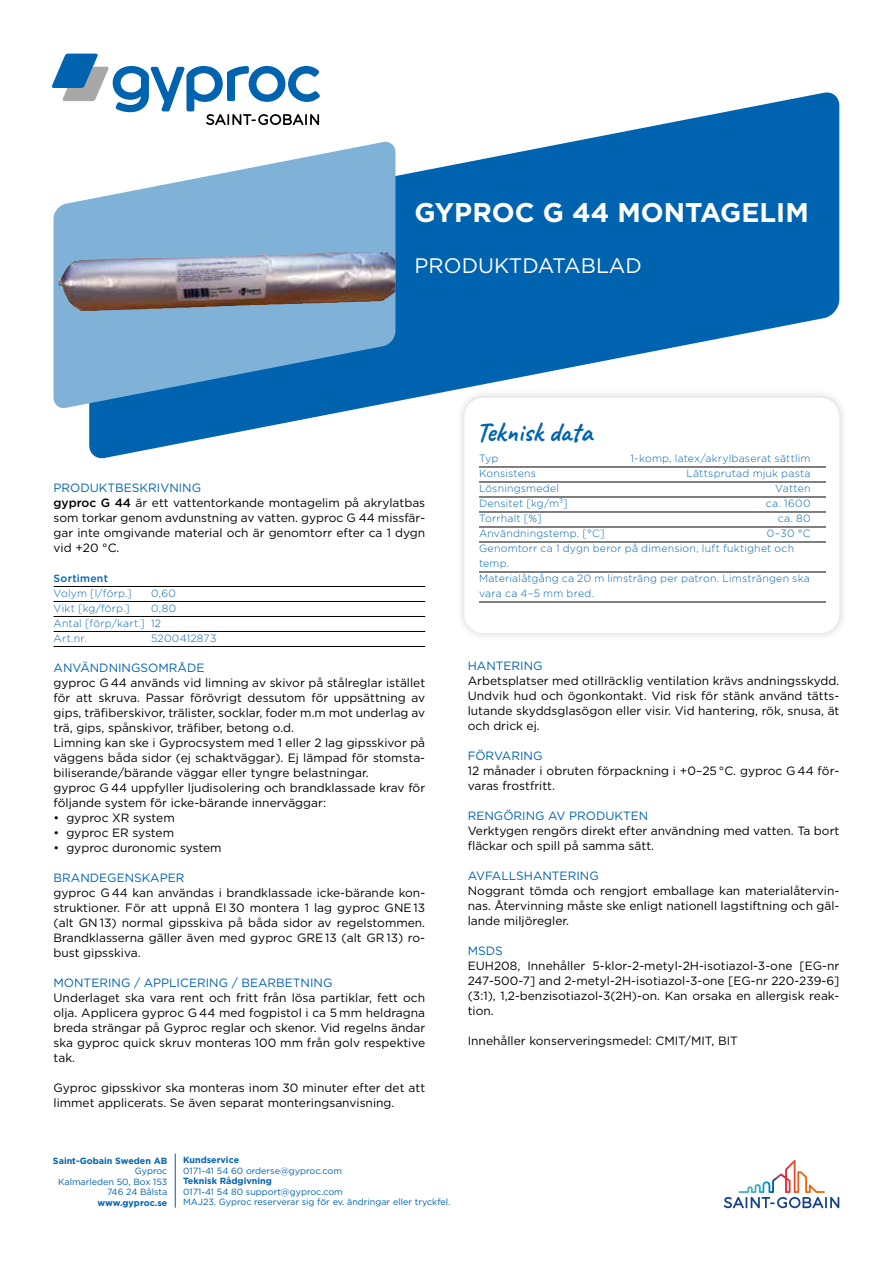
<style>
.page{position:relative;width:893px;height:1263px;background:#fff}
.page>*{position:absolute;margin:0;border:0;box-sizing:border-box;transform-origin:0 0}
.t1{font:700 27px "Gotham";color:#fff}
.t2{font:700 27px "Caveat";color:#0063af}
.t3{font:21px "Gotham";color:#fff}
.t4{font:12px/15px "Gotham";color:#000}
.t5{font:12px "Gotham";color:#0063af}
.t6{font:300 10.5px/15px "Gotham";letter-spacing:.02em;color:#0063af}
.t7{font:500 10.5px "Gotham";letter-spacing:.025em;color:#0063af}
.t8{font:9px/10.5px "Gotham";color:#0063af;text-align:right}
.t9{font:700 9px "Gotham";color:#0063af}
.s1{color:#0063af}
.s2{font-weight:500}
</style>
<div class="page">
<svg style="left:89px;top:92px;width:750px;height:367px;fill:#0063af"></svg>
<svg style="left:53px;top:140px;width:342px;height:270px;fill:#80b1d7"></svg>
<img style="left:58px;top:252px;width:337px;height:59px">
<hr style="left:54px;top:586px;width:371px;height:1px;background:#000">
<hr style="left:54px;top:601px;width:371px;height:1px;background:#000">
<hr style="left:54px;top:616px;width:371px;height:1px;background:#000">
<hr style="left:54px;top:631px;width:371px;height:1px;background:#000">
<hr style="left:54px;top:646px;width:371px;height:1px;background:#000">
<hr style="left:175px;top:1153px;width:1px;height:55px;background:#0063af">
<svg style="left:52px;top:54px;width:268px;height:71px"></svg>
<svg style="left:724px;top:1160px;width:115px;height:48px"></svg>
<div style="left:455px;top:389px;width:393px;height:254px;background:#f6f6f6"></div>
<div style="left:464px;top:398px;width:375px;height:235px;background:#fff;border-radius:19px"></div>
<hr style="left:479px;top:467px;width:347px;height:1px;background:#000">
<hr style="left:479px;top:482px;width:347px;height:1px;background:#000">
<hr style="left:479px;top:497px;width:347px;height:1px;background:#000">
<hr style="left:479px;top:512px;width:347px;height:1px;background:#000">
<hr style="left:479px;top:527px;width:347px;height:1px;background:#000">
<hr style="left:479px;top:542px;width:347px;height:1px;background:#000">
<hr style="left:479px;top:572px;width:347px;height:1px;background:#000">
<hr style="left:479px;top:602px;width:347px;height:1px;background:#000">
<h1 class="t1" style="left:415px;top:194px;width:396px">GYPROC G 44 MONTAGELIM</h1>
<h2 class="t3" style="left:415px;top:252px;width:229px">PRODUKTDATABLAD</h2>
<p class="t4" style="left:54px;top:480px;width:373px"><span class="s1">PRODUKTBESKRIVNING<br></span><span class="s2">gyproc G 44</span> är ett vattentorkande montagelim på akrylatbas som torkar genom avdunstning av vatten. gyproc G 44 missfär&shy;gar inte omgivande material och är genomtorr efter ca 1 dygn vid +20 °C.</p>
<p class="t7" style="left:54px;top:571px;width:56px">Sortiment</p>
<p class="t6" style="left:54px;top:585px;width:79px">Volym [l/förp.]</p>
<p class="t6" style="left:151px;top:585px;width:26px">0,60</p>
<p class="t6" style="left:54px;top:600px;width:78px">Vikt [kg/förp.]</p>
<p class="t6" style="left:54px;top:600px;width:124px;text-indent:98px">0,80<br>Antal [förp/kart.] 12<br>Art.nr.</p>
<p class="t6" style="left:151px;top:630px;width:67px">5200412873</p>
<p class="t5" style="left:54px;top:660px;width:152px">ANVÄNDNINGSOMRÅDE</p>
<p class="t4" style="left:54px;top:675px;width:373px">gyproc G 44 används vid limning av skivor på stålreglar istället för att skruva. Passar förövrigt dessutom för uppsättning av gips, träfiberskivor, trälister, socklar, foder m.m mot underlag av trä, gips, spånskivor, träfiber, betong o.d.<br>Limning kan ske i Gyprocsystem med 1 eller 2 lag gipsskivor på väggens båda sidor (ej schaktväggar). Ej lämpad för stomsta&shy;biliserande/bärande väggar eller tyngre belastningar.<br>gyproc G 44 uppfyller ljudisolering och brandklassade krav för följande system för icke-bärande innerväggar:</p>
<p class="t4" style="left:54px;top:810px;width:123px">• gyproc XR system</p>
<p class="t4" style="left:54px;top:825px;width:122px">• gyproc ER system</p>
<p class="t4" style="left:54px;top:840px;width:170px">• gyproc duronomic system</p>
<p class="t5" style="left:54px;top:870px;width:132px">BRANDEGENSKAPER</p>
<p class="t4" style="left:54px;top:885px;width:373px;text-align:justify">gyproc G 44 kan användas i brandklassade icke-bärande kon&shy;struktioner. För att uppnå EI 30 montera 1 lag gyproc GNE 13 (alt GN 13) normal gipsskiva på båda sidor av regelstommen.<br>Brandklasserna gäller även med gyproc GRE 13 (alt GR 13) ro&shy;bust gipsskiva.</p>
<p class="t5" style="left:54px;top:975px;width:280px">MONTERING / APPLICERING / BEARBETNING</p>
<p class="t4" style="left:54px;top:990px;width:373px;text-align:justify">Underlaget ska vara rent och fritt från lösa partiklar, fett och olja. Applicera gyproc G 44 med fogpistol i ca 5 mm heldragna breda strängar på Gyproc reglar och skenor. Vid regelns ändar ska gyproc quick skruv monteras 100 mm från golv respektive tak.</p>
<p class="t4" style="left:54px;top:1080px;width:373px">Gyproc gipsskivor ska monteras inom 30 minuter efter det att limmet applicerats. Se även separat monteringsanvisning.</p>
<h1 class="t2" style="left:476px;top:414px;width:117px">Teknisk data</h1>
<p class="t6" style="left:479px;top:451px;width:21px">Typ</p>
<p class="t6" style="left:631px;top:451px;width:181px">1-komp, latex/akrylbaserat sättlim</p>
<p class="t6" style="left:479px;top:466px;width:58px">Konsistens</p>
<p class="t6" style="left:686px;top:466px;width:126px">Lättsprutad mjuk pasta</p>
<p class="t6" style="left:479px;top:481px;width:82px">Lösningsmedel</p>
<p class="t6" style="left:775px;top:481px;width:37px">Vatten</p>
<p class="t6" style="left:479px;top:496px;width:90px">Densitet [kg/m³]</p>
<p class="t6" style="left:766px;top:496px;width:46px">ca. 1600</p>
<p class="t6" style="left:479px;top:511px;width:64px">Torrhalt [%]</p>
<p class="t6" style="left:778px;top:511px;width:34px">ca. 80</p>
<p class="t6" style="left:479px;top:526px;width:127px">Användningstemp. [°C]</p>
<p class="t6" style="left:479px;top:526px;width:333px;text-indent:288px">0–30 °C<br>Genomtorr ca 1 dygn beror på dimension, luft fuktighet och temp.<br>Materialåtgång ca 20 m limsträng per patron. Limsträngen ska vara ca 4–5 mm bred.</p>
<p class="t5" style="left:468px;top:658px;width:76px">HANTERING</p>
<p class="t4" style="left:468px;top:673px;width:373px;text-align:justify">Arbetsplatser med otillräcklig ventilation krävs andningsskydd.<br>Undvik hud och ögonkontakt. Vid risk för stänk använd tätts&shy;lutande skyddsglasögon eller visir. Vid hantering, rök, snusa, ät och drick ej.</p>
<p class="t5" style="left:468px;top:748px;width:76px">FÖRVARING</p>
<p class="t4" style="left:468px;top:763px;width:373px">12 månader i obruten förpackning i +0–25 °C. gyproc G 44 för&shy;varas frostfritt.</p>
<p class="t5" style="left:468px;top:808px;width:182px">RENGÖRING AV PRODUKTEN</p>
<p class="t4" style="left:468px;top:823px;width:373px">Verktygen rengörs direkt efter användning med vatten. Ta bort fläckar och spill på samma sätt.</p>
<p class="t5" style="left:468px;top:868px;width:132px">AVFALLSHANTERING</p>
<p class="t4" style="left:468px;top:883px;width:373px;text-align:justify">Noggrant tömda och rengjort emballage kan materialåtervin&shy;nas. Återvinning måste ske enligt nationell lagstiftning och gäl&shy;lande miljöregler.</p>
<p class="t5" style="left:468px;top:943px;width:37px">MSDS</p>
<p class="t4" style="left:468px;top:958px;width:373px;text-align:justify">EUH208, Innehåller 5-klor-2-metyl-2H-isotiazol-3-one [EG-nr 247-500-7] and 2-metyl-2H-isotiazol-3-one [EG-nr 220-239-6] (3:1), 1,2-benzisotiazol-3(2H)-on. Kan orsaka en allergisk reak&shy;tion.</p>
<p class="t4" style="left:468px;top:1033px;width:272px">Innehåller konserveringsmedel: CMIT/MIT, BIT</p>
<p class="t9" style="left:53px;top:1155px;width:116px">Saint-Gobain Sweden AB</p>
<p class="t8" style="left:58px;top:1166px;width:111px">Gyproc<br>Kalmarleden 50, Box 153<br>746 24 Bålsta</p>
<p class="t9" style="left:98px;top:1197px;width:71px">www.gyproc.se</p>
<p class="t9" style="left:183px;top:1154px;width:58px">Kundservice</p>
<p class="t8" style="left:183px;top:1165px;width:160px">0171-41 54 60 orderse@gyproc.com</p>
<p class="t9" style="left:183px;top:1175px;width:90px">Teknisk Rådgivning</p>
<p class="t8" style="left:183px;top:1186px;width:269px;text-align:left">0171-41 54 80 support@gyproc.com<br>MAJ23. Gyproc reserverar sig för ev. ändringar eller tryckfel.</p>
</div>
